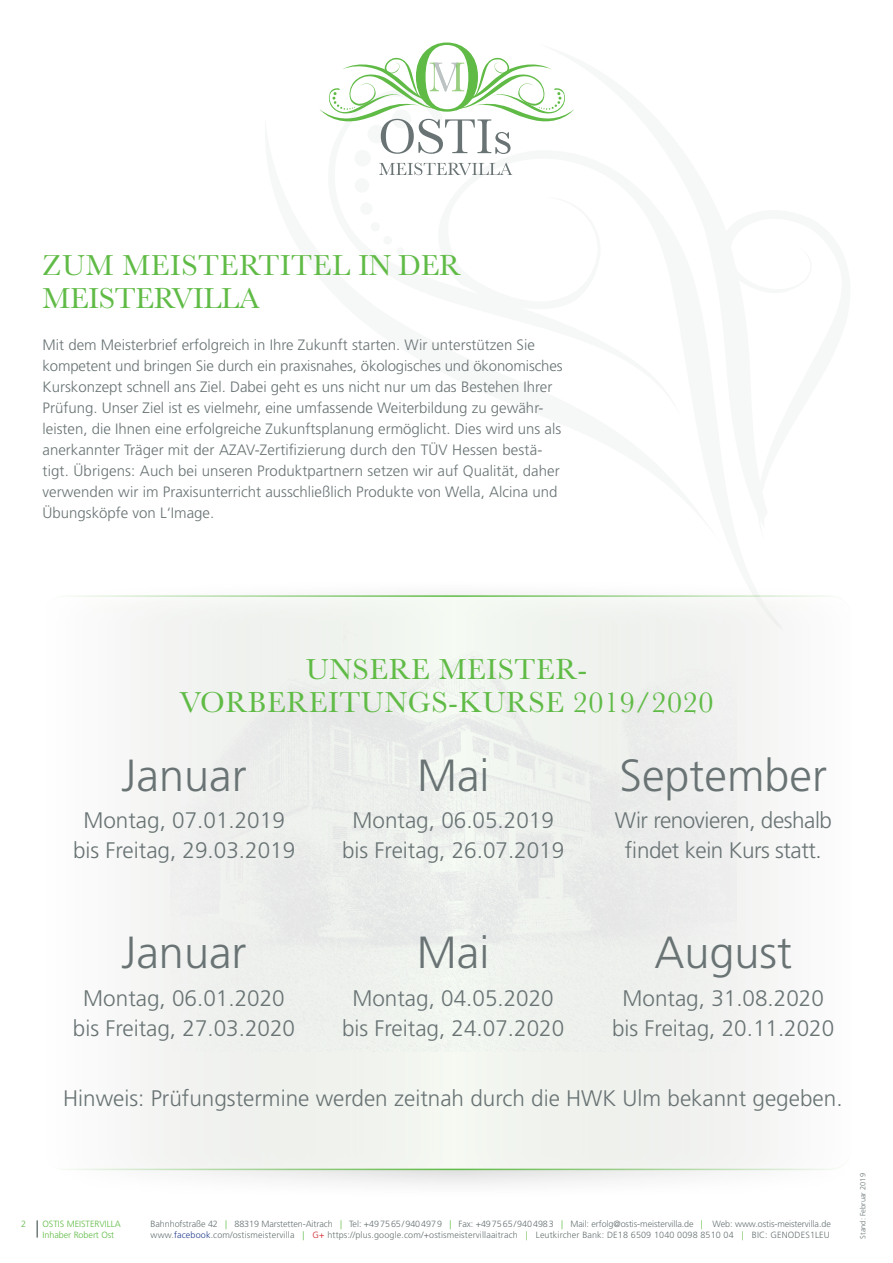
<style>
.page{position:relative;width:893px;height:1263px;background:#fff}
.page>*{position:absolute;margin:0;border:0;box-sizing:border-box;transform-origin:0 0}
.t1{font:300 45px "Frutiger LT";color:#697374}
.t2{font:30px/33px "Baskerville";letter-spacing:.02em;color:#60bb46;text-align:center}
.t3{font:30px/33px "Baskerville";letter-spacing:-.01em;color:#60bb46}
.t4{font:300 22.5px/30px "Frutiger LT";color:#697374;text-align:center}
.t5{font:300 22.5px/30px "Frutiger LT";letter-spacing:-.02em;color:#697374;text-align:center}
.t6{font:300 15px/21px "Frutiger LT";color:#697374}
.t7{font:300 9px "Frutiger LT";letter-spacing:-.01em;color:#697374}
.t8{font:300 9px "Frutiger LT";letter-spacing:.015em;color:#697374}
.t9{font:300 9px "Frutiger LT";letter-spacing:-.005em;color:#60bb46}
.t10{font:300 7.5px "Frutiger LT";color:#697374}
.s1{color:#60bb46}
.s2{color:#253f8e}
.s3{color:#d1232a}
</style>
<div class="page">
<div style="left:354px;top:150px;width:17px;height:17px;background:#f6f7f7;border-radius:50%"></div>
<div style="left:354px;top:178px;width:16px;height:15px;background:#f6f7f7;border-radius:50%"></div>
<div style="left:360px;top:202px;width:13px;height:13px;background:#f6f7f7;border-radius:50%"></div>
<div style="left:370px;top:222px;width:10px;height:10px;background:#f6f7f7;border-radius:50%"></div>
<div style="left:383px;top:236px;width:9px;height:9px;background:#f6f7f7;border-radius:50%"></div>
<div style="left:396px;top:247px;width:8px;height:8px;background:#f6f7f7;border-radius:50%"></div>
<div style="left:411px;top:255px;width:6px;height:7px;background:#f6f7f7;border-radius:50%"></div>
<svg style="left:379px;top:163px;width:133px;height:12px"></svg>
<svg style="left:319px;top:43px;width:255px;height:111px"></svg>
<div style="left:38px;top:577px;width:831px;height:623px;background:#231f20;opacity:.2"></div>
<div style="left:43px;top:596px;width:808px;height:573px;background:linear-gradient(to right,#f2f4f1,#f0f2f0);border-radius:21px"></div>
<svg style="left:37px;top:1220px;width:1px;height:17px"></svg>
<h2 class="t3" style="left:43px;top:250px;width:420px">ZUM MEISTERTITEL IN DER<br>MEISTERVILLA</h2>
<p class="t6" style="left:43px;top:335px;width:522px">Mit dem Meisterbrief erfolgreich in Ihre Zukunft starten. Wir unterstützen Sie kompetent und bringen Sie durch ein praxisnahes, ökologisches und ökonomisches Kurskonzept schnell ans Ziel. Dabei geht es uns nicht nur um das Bestehen Ihrer Prüfung. Unser Ziel ist es vielmehr, eine umfassende Weiterbildung zu gewähr&shy;leisten, die Ihnen eine erfolgreiche Zukunftsplanung ermöglicht. Dies wird uns als anerkannter Träger mit der AZAV-Zertifizierung durch den TÜV Hessen bestä&shy;tigt. Übrigens: Auch bei unseren Produktpartnern setzen wir auf Qualität, daher verwenden wir im Praxisunterricht ausschließlich Produkte von Wella, Alcina und Übungsköpfe von L‘Image.</p>
<h2 class="t2" style="left:180px;top:653px;width:535px">UNSERE MEISTER-<br>VORBEREITUNGS-KURSE 2019/2020</h2>
<h1 class="t1" style="left:122px;top:750px;width:127px">Januar</h1>
<h3 class="t4" style="left:73px;top:806px;width:224px">Montag, 07.01.2019 bis Freitag, 29.03.2019</h3>
<h1 class="t1" style="left:417px;top:750px;width:74px">Mai</h1>
<h3 class="t4" style="left:342px;top:806px;width:224px">Montag, 06.05.2019 bis Freitag, 26.07.2019</h3>
<h1 class="t1" style="left:620px;top:750px;width:209px">September</h1>
<h3 class="t5" style="left:615px;top:806px;width:219px">Wir renovieren, deshalb findet kein Kurs statt.</h3>
<h1 class="t1" style="left:121px;top:927px;width:127px">Januar</h1>
<h3 class="t4" style="left:73px;top:983px;width:224px">Montag, 06.01.2020 bis Freitag, 27.03.2020</h3>
<h1 class="t1" style="left:417px;top:927px;width:74px">Mai</h1>
<h3 class="t4" style="left:342px;top:983px;width:224px">Montag, 04.05.2020 bis Freitag, 24.07.2020</h3>
<h1 class="t1" style="left:654px;top:927px;width:139px">August</h1>
<h3 class="t4" style="left:612px;top:983px;width:224px">Montag, 31.08.2020 bis Freitag, 20.11.2020</h3>
<h3 class="t4" style="left:63px;top:1083px;width:781px">Hinweis: Prüfungstermine werden zeitnah durch die HWK Ulm bekannt gegeben.</h3>
<p class="t9" style="left:21px;top:1219px;width:7px">2</p>
<p class="t9" style="left:43px;top:1219px;width:80px">OSTIS MEISTERVILLA</p>
<p class="t7" style="left:151px;top:1219px;width:682px">Bahnhofstraße 42 <span class="s1">|</span> 88319 Marstetten-Aitrach <span class="s1">|</span> Tel: +497565/9404979 <span class="s1">|</span> Fax: +497565/9404983 <span class="s1">|</span> Mail: erfolg@ostis-meistervilla.de <span class="s1">|</span> Web: www.ostis-meistervilla.de</p>
<p class="t9" style="left:43px;top:1230px;width:73px">Inhaber Robert Ost</p>
<p class="t8" style="left:151px;top:1230px;width:681px">www.<span class="s2">facebook</span>.com/ostismeistervilla <span class="s1">|</span> <span class="s3">G+</span> https://plus.google.com/+ostismeistervillaaitrach <span class="s1">|</span> Leutkircher Bank: DE18 6509 1040 0098 8510 04 <span class="s1">|</span> BIC: GENODES1LEU</p>
<p class="t10" style="left:859px;top:1239px;width:67px;rotate:-90deg">Stand: Februar 2019</p>
</div>
